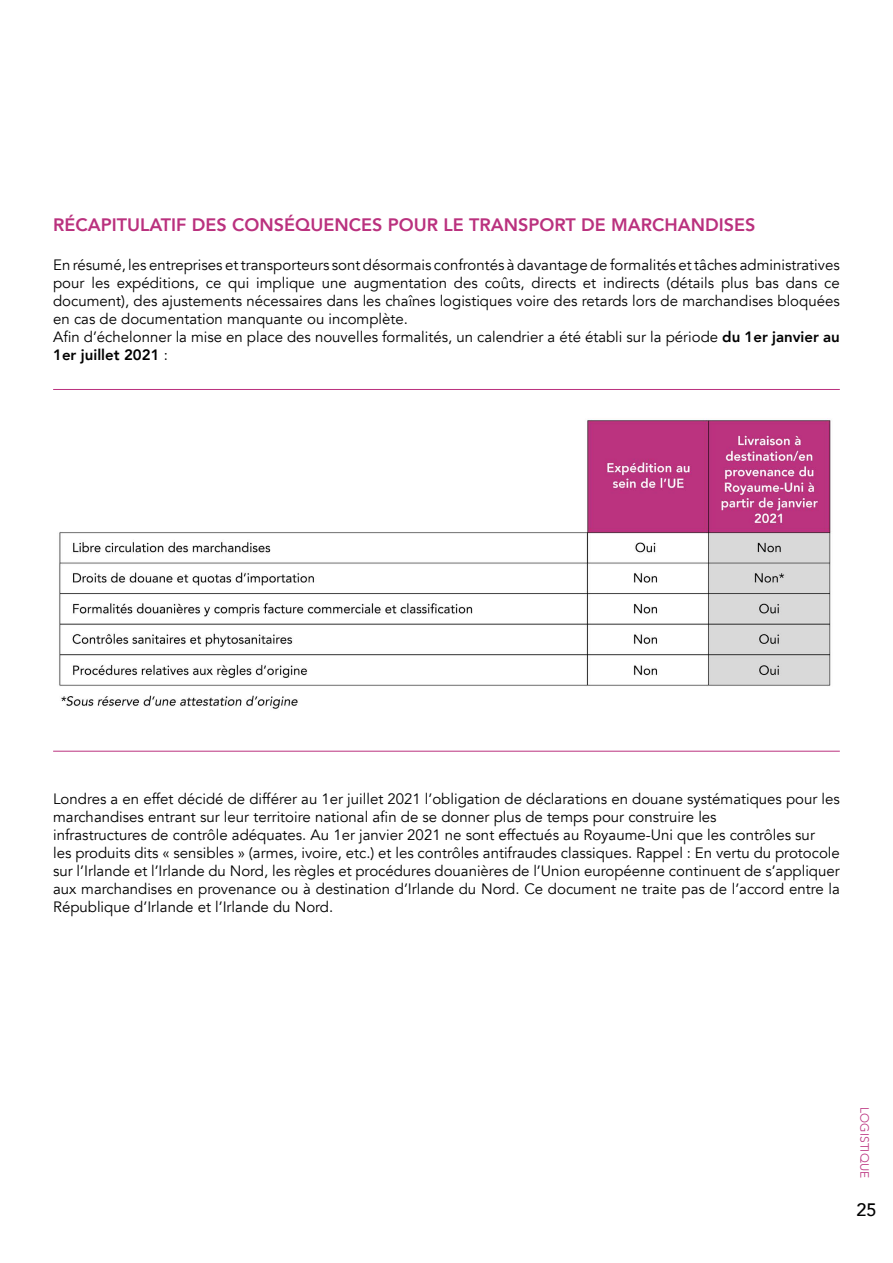
<style>
.page{position:relative;width:893px;height:1263px;background:#fff}
.page>*{position:absolute;margin:0;border:0;box-sizing:border-box;transform-origin:0 0}
.t1{font:800 18px "Avenir";color:#ba317e}
.t2{font:500 18px "Avenir";color:#000101}
.t3{font:15px/18px "Avenir";color:#000}
.t4{font:300 12px "Avenir";color:#ba317e}
.s1{font-weight:800}
</style>
<div class="page">
<img style="left:59px;top:419px;width:772px;height:290px">
<hr style="left:53px;top:389px;width:787px;height:1px;background:#ba317e">
<hr style="left:53px;top:751px;width:787px;height:1px;background:#ba317e">
<p class="t1" style="left:53px;top:210px;width:704px">RÉCAPITULATIF DES CONSÉQUENCES POUR LE TRANSPORT DE MARCHANDISES</p>
<p class="t3" style="left:53px;top:256px;width:788px">En résumé, les entreprises et transporteurs sont désormais confrontés à davantage de formalités et tâches administratives pour les expéditions, ce qui implique une augmentation des coûts, directs et indirects (détails plus bas dans ce document), des ajustements nécessaires dans les chaînes logistiques voire des retards lors de marchandises bloquées en cas de documentation manquante ou incomplète.<br>Afin d’échelonner la mise en place des nouvelles formalités, un calendrier a été établi sur la période <span class="s1">du 1er janvier au 1er juillet 2021</span> :</p>
<p class="t3" style="left:53px;top:790px;width:788px">Londres a en effet décidé de différer au 1er juillet 2021 l’obligation de déclarations en douane systématiques pour les marchandises entrant sur leur territoire national afin de se donner plus de temps pour construire les<br>infrastructures de contrôle adéquates. Au 1er janvier 2021 ne sont effectués au Royaume-Uni que les contrôles sur<br>les produits dits « sensibles » (armes, ivoire, etc.) et les contrôles antifraudes classiques. Rappel : En vertu du protocole sur l’Irlande et l’Irlande du Nord, les règles et procédures douanières de l’Union européenne continuent de s’appliquer aux marchandises en provenance ou à destination d’Irlande du Nord. Ce document ne traite pas de l’accord entre la République d’Irlande et l’Irlande du Nord.</p>
<p class="t4" style="left:872px;top:1107px;width:72px;rotate:90deg">LOGISTIQUE</p>
<p class="t2" style="left:856px;top:1194px;width:22px">25</p>
</div>
